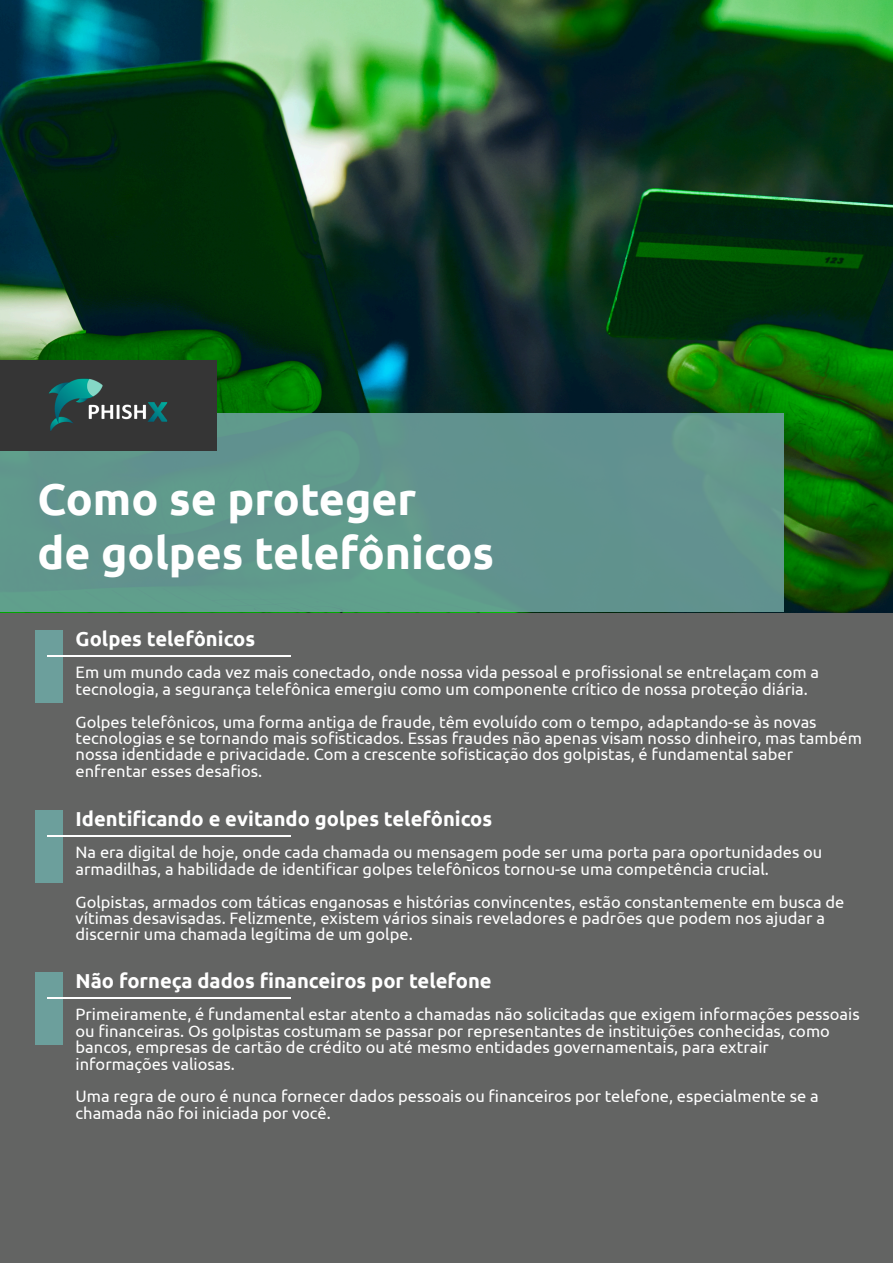
<style>
.page{position:relative;width:893px;height:1263px;background:#636463}
.page>*{position:absolute;margin:0;border:0;box-sizing:border-box;transform-origin:0 0}
.t1{font:700 44.7px/53.6px "Ubuntu";color:#fff}
.t2{font:700 20.1px "Ubuntu";color:#fff}
.t3{font:16.5px/16.4px "Ubuntu";color:#fff}
</style>
<div class="page">
<div style="left:35px;top:972px;width:28px;height:72px;background:#6c9f9c"></div>
<div style="left:35px;top:810px;width:28px;height:72px;background:#6c9f9c"></div>
<div style="left:35px;top:630px;width:28px;height:72px;background:#6c9f9c"></div>
<hr style="left:47px;top:997px;width:244px;height:2px;background:#fff">
<hr style="left:47px;top:835px;width:244px;height:2px;background:#fff">
<hr style="left:47px;top:655px;width:244px;height:2px;background:#fff">
<img style="left:0;top:0;width:893px;height:612px">
<div style="left:0;top:414px;width:783px;height:198px;background:#60948c"></div>
<div style="left:0;top:360px;width:216px;height:90px;background:#353535"></div>
<img style="left:48px;top:379px;width:120px;height:52px">
<h1 class="t1" style="left:37px;top:475px;width:458px">Como se proteger<br>de golpes telefônicos</h1>
<p class="t2" style="left:76px;top:630px;width:181px">Golpes telefônicos</p>
<p class="t3" style="left:76px;top:665px;width:745px">Em um mundo cada vez mais conectado, onde nossa vida pessoal e profissional se entrelaçam com a tecnologia, a segurança telefônica emergiu como um componente crítico de nossa proteção diária.</p>
<p class="t3" style="left:76px;top:714px;width:788px">Golpes telefônicos, uma forma antiga de fraude, têm evoluído com o tempo, adaptando-se às novas tecnologias e se tornando mais sofisticados. Essas fraudes não apenas visam nosso dinheiro, mas também nossa identidade e privacidade. Com a crescente sofisticação dos golpistas, é fundamental saber enfrentar esses desafios.</p>
<p class="t2" style="left:76px;top:810px;width:418px">Identificando e evitando golpes telefônicos</p>
<p class="t3" style="left:76px;top:845px;width:748px">Na era digital de hoje, onde cada chamada ou mensagem pode ser uma porta para oportunidades ou armadilhas, a habilidade de identificar golpes telefônicos tornou-se uma competência crucial.</p>
<p class="t3" style="left:76px;top:894px;width:770px">Golpistas, armados com táticas enganosas e histórias convincentes, estão constantemente em busca de vítimas desavisadas. Felizmente, existem vários sinais reveladores e padrões que podem nos ajudar a discernir uma chamada legítima de um golpe.</p>
<p class="t2" style="left:76px;top:972px;width:418px">Não forneça dados financeiros por telefone</p>
<p class="t3" style="left:76px;top:1007px;width:786px">Primeiramente, é fundamental estar atento a chamadas não solicitadas que exigem informações pessoais ou financeiras. Os golpistas costumam se passar por representantes de instituições conhecidas, como bancos, empresas de cartão de crédito ou até mesmo entidades governamentais, para extrair informações valiosas.</p>
<p class="t3" style="left:76px;top:1089px;width:745px">Uma regra de ouro é nunca fornecer dados pessoais ou financeiros por telefone, especialmente se a chamada não foi iniciada por você.</p>
</div>
